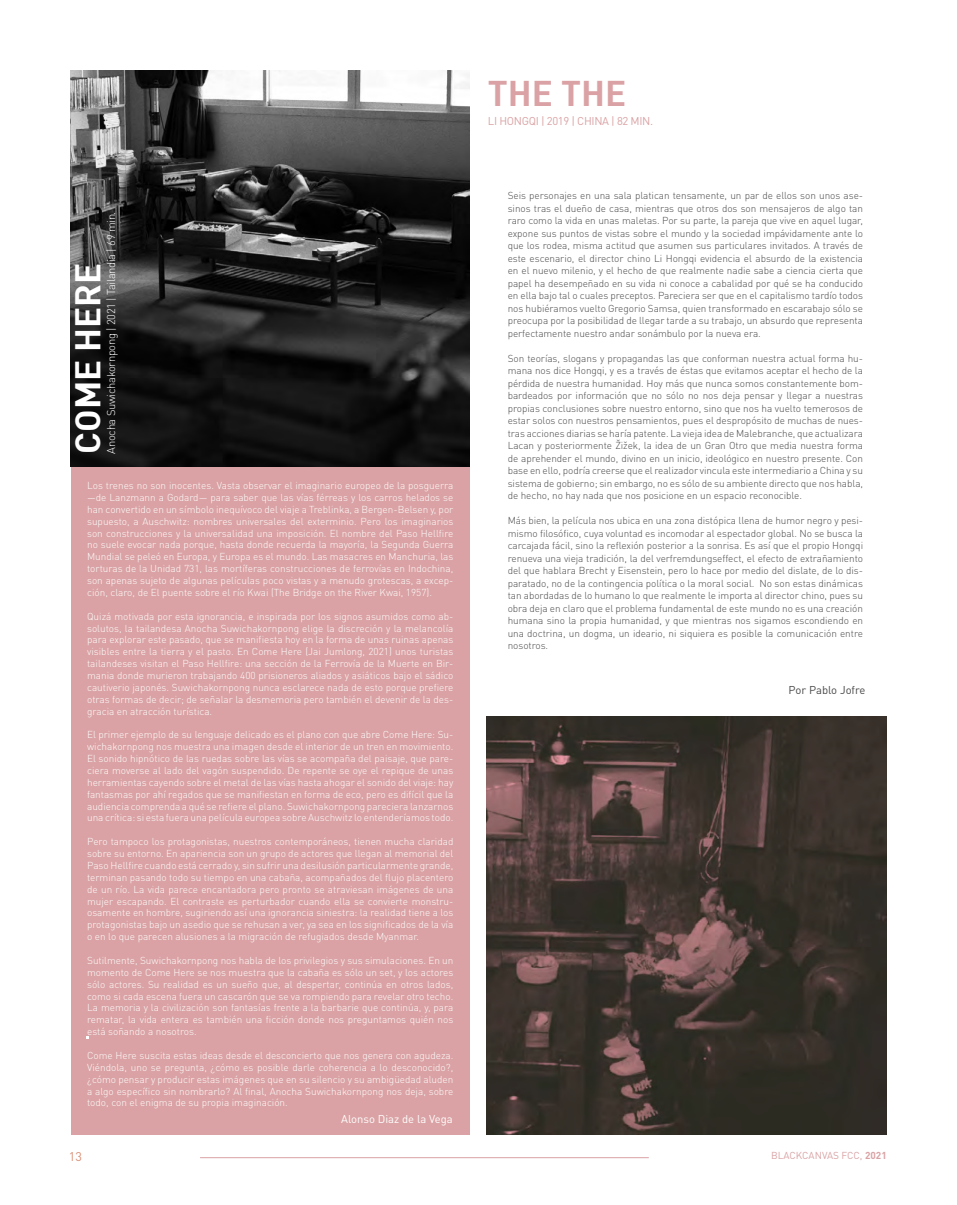
<style>
.page{position:relative;width:957px;height:1205px;background:#fff}
.page>*{position:absolute;margin:0;border:0;box-sizing:border-box;transform-origin:0 0}
.t1{font:35px "DIN Bold";color:#fff}
.t2{font:35px "DIN Bold";color:#daa2a4}
.t3{font:12.5px "DIN";color:#da8f74}
.t4{font:300 11.25px "DIN Pro";letter-spacing:-.03em;color:#fff}
.t5{font:11.25px "DIN";letter-spacing:-.03em;color:#daa2a4}
.t6{font:11.25px "DIN";color:#fff}
.t7{font:11.25px "DIN";color:#484848}
.t8{font:300 10px/11.9px "DIN Pro";color:#fff;text-align:justify}
.t9{font:300 10px/12.5px "DIN Pro";letter-spacing:-.005em;color:#484848;text-align:justify}
.t10{font:10px "DIN";color:#daa2a4}
.s1{font-weight:700}
</style>
<div class="page">
<div style="left:71px;top:71px;width:398px;height:1063px;background:#daa2a4"></div>
<img style="left:71px;top:71px;width:398px;height:396px">
<img style="left:486px;top:717px;width:400px;height:417px">
<hr style="left:200px;top:1157px;width:449px;height:1px;background:#daa2a4">
<h1 class="t2" style="left:488px;top:71px;width:140px">THE THE</h1>
<p class="t4" style="left:102px;top:454px;width:244px;rotate:-90deg">Anocha Suwichakornpong | 2021 | Tailandia | 69 min.</p>
<h1 class="t1" style="left:65px;top:454px;width:193px;rotate:-90deg">COME HERE</h1>
<p class="t8" style="left:87px;top:479px;width:368px">Los trenes no son inocentes. Vasta observar el imaginario europeo de la posguerra —de Lanzmann a Godard— para saber que las vías férreas y los carros helados se han convertido en un símbolo inequívoco del viaje a Treblinka, a Bergen-Belsen y, por supuesto, a Auschwitz: nombres universales del exterminio. Pero los imaginarios son construcciones y la universalidad una imposición. El nombre del Paso Hellfire no suele evocar nada porque, hasta donde recuerda la mayoría, la Segunda Guerra Mundial se peleó en Europa, y Europa es el mundo. Las masacres en Manchuria, las torturas de la Unidad 731, las mortíferas construcciones de ferrovías en Indochina, son apenas sujeto de algunas películas poco vistas y a menudo grotescas, a excep&shy;ción, claro, de El puente sobre el río Kwai (The Bridge on the River Kwai, 1957).</p>
<p class="t8" style="left:87px;top:609px;width:368px">Quizá motivada por esta ignorancia, e inspirada por los signos asumidos como ab&shy;solutos, la tailandesa Anocha Suwichakornpong elige la discreción y la melancolía para explorar este pasado, que se manifiesta hoy en la forma de unas ruinas apenas visibles entre la tierra y el pasto. En Come Here (Jai Jumlong, 2021) unos turistas tailandeses visitan el Paso Hellfire: una sección de la Ferrovía de la Muerte en Bir&shy;mania donde murieron trabajando 400 prisioneros aliados y asiáticos bajo el sádico cautiverio japonés. Suwichakornpong nunca esclarece nada de esto porque prefiere otras formas de decir; de señalar la desmemoria pero también el devenir de la des&shy;gracia en atracción turística.</p>
<p class="t8" style="left:87px;top:728px;width:368px">El primer ejemplo de su lenguaje delicado es el plano con que abre Come Here: Su&shy;wichakornpong nos muestra una imagen desde el interior de un tren en movimiento.<br>El sonido hipnótico de las ruedas sobre las vías se acompaña del paisaje, que pare&shy;ciera moverse al lado del vagón suspendido. De repente se oye el repique de unas herramientas cayendo sobre el metal de las vías hasta ahogar el sonido del viaje: hay fantasmas por ahí regados que se manifiestan en forma de eco, pero es difícil que la audiencia comprenda a qué se refiere el plano. Suwichakornpong pareciera lanzarnos una crítica: si esta fuera una película europea sobre Auschwitz lo entenderíamos todo.</p>
<p class="t8" style="left:87px;top:835px;width:368px">Pero tampoco los protagonistas, nuestros contemporáneos, tienen mucha claridad sobre su entorno. En apariencia son un grupo de actores que llegan al memorial del Paso Hellfire cuando está cerrado y, sin sufrir una desilusión particularmente grande, terminan pasando todo su tiempo en una cabaña, acompañados del flujo placentero de un río. La vida parece encantadora pero pronto se atraviesan imágenes de una mujer escapando. El contraste es perturbador cuando ella se convierte monstru&shy;osamente en hombre, sugiriendo así una ignorancia siniestra: la realidad tiene a los protagonistas bajo un asedio que se rehusan a ver, ya sea en los significados de la vía o en lo que parecen alusiones a la migración de refugiados desde Myanmar.</p>
<p class="t8" style="left:87px;top:953px;width:368px">Sutilmente, Suwichakornpong nos habla de los privilegios y sus simulaciones. En un momento de Come Here se nos muestra que la cabaña es sólo un set, y los actores sólo actores. Su realidad es un sueño que, al despertar, continúa en otros lados, como si cada escena fuera un cascarón que se va rompiendo para revelar otro techo.<br>La memoria y la civilización son fantasías frente a la barbarie que continúa, y, para rematar, la vida entera es también una ficción donde nos preguntamos quién nos está soñando a nosotros.</p>
<p class="t8" style="left:87px;top:1048px;width:368px">Come Here suscita estas ideas desde el desconcierto que nos genera con agudeza.<br>Viéndola, uno se pregunta, ¿cómo es posible darle coherencia a lo desconocido?, ¿cómo pensar y producir estas imágenes que en su silencio y su ambigüedad aluden a algo específico sin nombrarlo? Al final, Anocha Suwichakornpong nos deja, sobre todo, con el enigma de su propia imaginación.</p>
<p class="t6" style="left:341px;top:1112px;width:113px">Alonso Diaz de la Vega</p>
<p class="t5" style="left:488px;top:114px;width:167px">LI HONGQI | 2019 | CHINA | 82 MIN.</p>
<p class="t9" style="left:508px;top:188px;width:357px">Seis personajes en una sala platican tensamente, un par de ellos son unos ase&shy;sinos tras el dueño de casa, mientras que otros dos son mensajeros de algo tan raro como la vida en unas maletas. Por su parte, la pareja que vive en aquel lugar, expone sus puntos de vistas sobre el mundo y la sociedad impávidamente ante lo que los rodea, misma actitud que asumen sus particulares invitados. A través de este escenario, el director chino Li Hongqi evidencia el absurdo de la existencia en el nuevo milenio, y el hecho de que realmente nadie sabe a ciencia cierta que papel ha desempeñado en su vida ni conoce a cabalidad por qué se ha conducido en ella bajo tal o cuales preceptos. Pareciera ser que en el capitalismo tardío todos nos hubiéramos vuelto Gregorio Samsa, quien transformado en escarabajo sólo se preocupa por la posibilidad de llegar tarde a su trabajo, un absurdo que representa perfectamente nuestro andar sonámbulo por la nueva era.</p>
<p class="t9" style="left:508px;top:351px;width:357px">Son teorías, slogans y propagandas las que conforman nuestra actual forma hu&shy;mana nos dice Hongqi, y es a través de éstas que evitamos aceptar el hecho de la pérdida de nuestra humanidad. Hoy más que nunca somos constantemente bom&shy;bardeados por información que no sólo no nos deja pensar y llegar a nuestras propias conclusiones sobre nuestro entorno, sino que nos ha vuelto temerosos de estar solos con nuestros pensamientos, pues el despropósito de muchas de nues&shy;tras acciones diarias se haría patente. La vieja idea de Malebranche, que actualizara Lacan y posteriormente Žižek, la idea de un Gran Otro que media nuestra forma de aprehender el mundo, divino en un inicio, ideológico en nuestro presente. Con base en ello, podría creerse que el realizador vincula este intermediario a China y su sistema de gobierno; sin embargo, no es sólo de su ambiente directo que nos habla, de hecho, no hay nada que nos posicione en un espacio reconocible.</p>
<p class="t9" style="left:508px;top:513px;width:357px">Más bien, la película nos ubica en una zona distópica llena de humor negro y pesi&shy;mismo filosófico, cuya voluntad es incomodar al espectador global. No se busca la carcajada fácil, sino la reflexión posterior a la sonrisa. Es así que el propio Hongqi renueva una vieja tradición, la del verfremdungseffect, el efecto de extrañamiento del que hablara Brecht y Eisenstein, pero lo hace por medio del dislate, de lo dis&shy;paratado, no de la contingencia política o la moral social. No son estas dinámicas tan abordadas de lo humano lo que realmente le importa al director chino, pues su obra deja en claro que el problema fundamental de este mundo no es una creación humana sino la propia humanidad, y que mientras nos sigamos escondiendo en una doctrina, un dogma, un ideario, ni siquiera es posible la comunicación entre nosotros.</p>
<p class="t7" style="left:788px;top:683px;width:78px">Por Pablo Jofre</p>
<p class="t3" style="left:69px;top:1148px;width:15px">13</p>
<p class="t10" style="left:771px;top:1149px;width:117px">BLACKCANVAS FCC, <span class="s1">2021</span></p>
</div>
